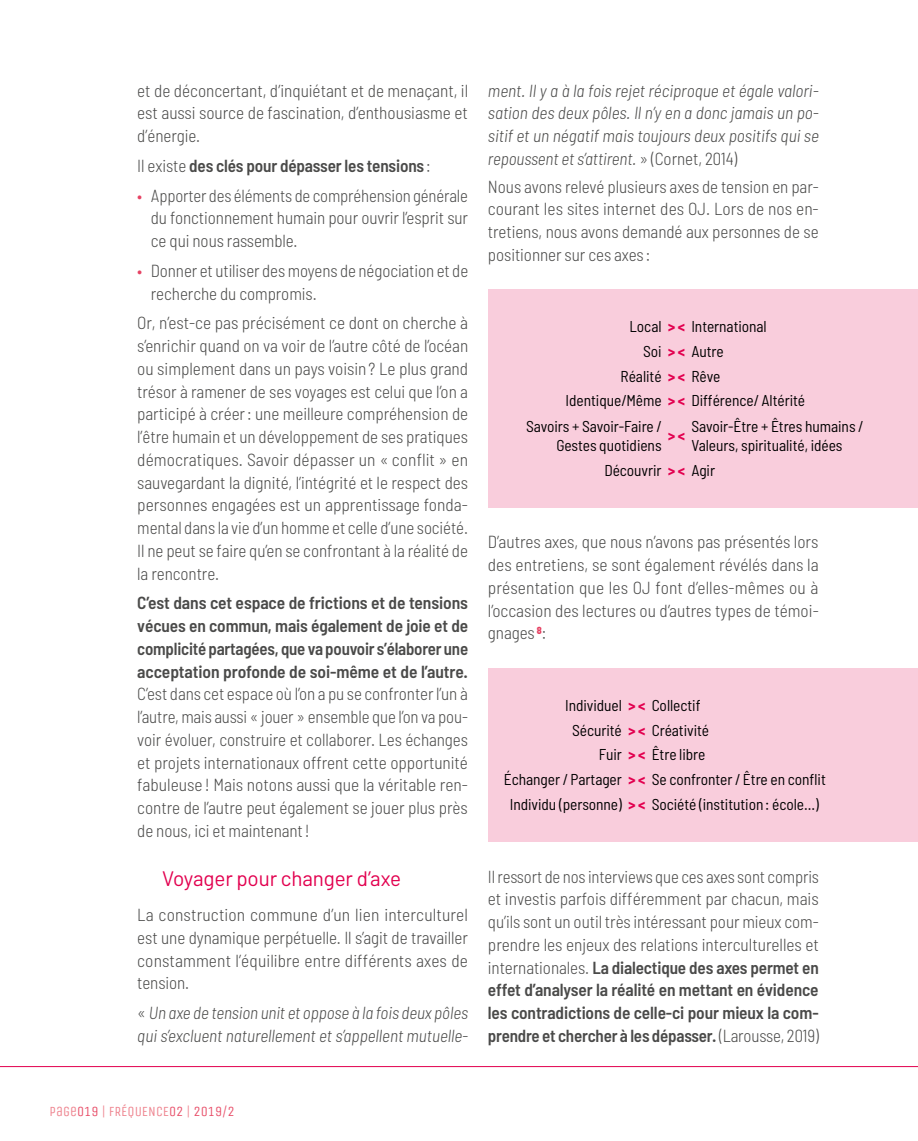
<style>
.page{position:relative;width:918px;height:1141px;background:#fff}
.page>*{position:absolute;margin:0;border:0;box-sizing:border-box;transform-origin:0 0}
.t1{font:21px "Barlow";letter-spacing:-.005em;color:#e2004f}
.t2{font:300 semi-condensed 17.5px/22.8px "Barlow";letter-spacing:-.005em;color:#4a4a49;text-align:justify}
.t3{font:300 semi-condensed 17.5px/22.8px "Barlow";letter-spacing:-.005em;color:#4a4a49;text-align:justify;scale:.96 1}
.t4{font:italic 300 semi-condensed 17.5px/22.8px "Barlow";color:#4a4a49}
.t5{font:600 semi-condensed 17.5px/22.8px "Barlow";letter-spacing:-.01em;color:#4a4a49;text-align:justify}
.t6{font:semi-condensed 15.75px/18.9px "Barlow";letter-spacing:-.005em;color:#000}
.t7{font:700 semi-condensed 15.75px "Barlow";color:#e2004f}
.t8{font:14px "Unica One";color:#ee848f}
.s1{font-weight:300}
.s2{color:#e64263}
.s3{font-style:normal}
.s4{font-weight:700;color:#e2004f}
.s5{font-weight:600}
.s6{color:#e8516b}
</style>
<div class="page">
<div style="left:488px;top:289px;width:430px;height:219px;background:#f9cddc"></div>
<div style="left:488px;top:668px;width:430px;height:174px;background:#f9cddc"></div>
<hr style="left:0;top:1066px;width:918px;height:1px;background:#e2004f">
<p class="t2" style="left:137px;top:78px;width:332px">et de déconcertant, d’inquiétant et de menaçant, il est aussi source de fascination, d’enthousiasme et d’énergie.</p>
<p class="t5" style="left:137px;top:154px;width:295px"><span class="s1">Il existe</span> des clés pour dépasser les tensions <span class="s1">:</span></p>
<p class="t3" style="left:151px;top:183px;width:332px;text-indent:-14px"><span class="s2">•</span> Apporter des éléments de compréhension générale du fonctionnement humain pour ouvrir l’esprit sur ce qui nous rassemble.</p>
<p class="t2" style="left:151px;top:259px;width:319px;text-indent:-14px"><span class="s2">•</span> Donner et utiliser des moyens de négociation et de recherche du compromis.</p>
<p class="t2" style="left:137px;top:311px;width:332px">Or, n’est-ce pas précisément ce dont on cherche à s’enrichir quand on va voir de l’autre côté de l’océan ou simplement dans un pays voisin? Le plus grand trésor à ramener de ses voyages est celui que l’on a participé à créer: une meilleure compréhension de l’être humain et un développement de ses pratiques démocratiques. Savoir dépasser un « conflit » en sauvegardant la dignité, l’intégrité et le respect des personnes engagées est un apprentissage fonda&shy;mental dans la vie d’un homme et celle d’une société.<br>Il ne peut se faire qu’en se confrontant à la réalité de la rencontre.</p>
<p class="t5" style="left:137px;top:591px;width:332px">C’est dans cet espace de frictions et de tensions vécues en commun, mais également de joie et de complicité partagées, que va pouvoir s’élaborer une acceptation profonde de soi-même et de l’autre.</p>
<p class="t2" style="left:137px;top:682px;width:332px">C’est dans cet espace où l’on a pu se confronter l’un à l’autre, mais aussi « jouer » ensemble que l’on va pou&shy;voir évoluer, construire et collaborer. Les échanges et projets internationaux offrent cette opportunité fabuleuse ! Mais notons aussi que la véritable ren&shy;contre de l’autre peut également se jouer plus près de nous, ici et maintenant!</p>
<p class="t1" style="left:162px;top:866px;width:240px">Voyager pour changer d’axe</p>
<p class="t2" style="left:137px;top:903px;width:332px">La construction commune d’un lien interculturel est une dynamique perpétuelle. Il s’agit de travailler constamment l’équilibre entre différents axes de tension.</p>
<p class="t4" style="left:137px;top:1001px;width:332px"><span class="s3">«</span> Un axe de tension unit et oppose à la fois deux pôles qui s’excluent naturellement et s’appellent mutuelle-</p>
<p class="t4" style="left:488px;top:78px;width:332px;text-align:justify">ment. Il y a à la fois rejet réciproque et égale valori&shy;sation des deux pôles. Il n’y en a donc jamais un po&shy;sitif et un négatif mais toujours deux positifs qui se repoussent et s’attirent. <span class="s3">» (Cornet, 2014)</span></p>
<p class="t2" style="left:488px;top:174px;width:332px">Nous avons relevé plusieurs axes de tension en par&shy;courant les sites internet des OJ. Lors de nos en&shy;tretiens, nous avons demandé aux personnes de se positionner sur ces axes :</p>
<p class="t6" style="left:629px;top:316px;width:139px">Local <span class="s4">&gt; &lt;</span> International</p>
<p class="t6" style="left:643px;top:341px;width:82px">Soi <span class="s4">&gt; &lt;</span> Autre</p>
<p class="t6" style="left:620px;top:366px;width:101px">Réalité <span class="s4">&gt; &lt;</span> Rêve</p>
<p class="t6" style="left:565px;top:391px;width:241px">Identique/Même <span class="s4">&gt; &lt;</span> Différence/ Altérité</p>
<p class="t6" style="left:526px;top:416px;width:137px">Savoirs + Savoir-Faire /</p>
<p class="t6" style="left:556px;top:435px;width:107px">Gestes quotidiens</p>
<p class="t6" style="left:691px;top:416px;width:173px">Savoir-Être + Êtres humains /<br>Valeurs, spiritualité, idées</p>
<p class="t6" style="left:604px;top:460px;width:112px">Découvrir <span class="s4">&gt; &lt;</span> Agir</p>
<p class="t7" style="left:668px;top:426px;width:18px">&gt;&lt;</p>
<p class="t2" style="left:488px;top:530px;width:332px">D’autres axes, que nous n’avons pas présentés lors des entretiens, se sont également révélés dans la présentation que les OJ font d’elles-mêmes ou à l’occasion des lectures ou d’autres types de témoi&shy;gnages <sup>8</sup>:</p>
<p class="t6" style="left:565px;top:695px;width:137px">Individuel <span class="s4">&gt; &lt;</span> Collectif</p>
<p class="t6" style="left:572px;top:720px;width:139px">Sécurité <span class="s4">&gt; &lt;</span> Créativité</p>
<p class="t6" style="left:599px;top:745px;width:108px">Fuir <span class="s4">&gt; &lt;</span> Être libre</p>
<p class="t6" style="left:504px;top:770px;width:324px">Échanger / Partager <span class="s4">&gt; &lt;</span> Se confronter / Être en conflit</p>
<p class="t6" style="left:510px;top:794px;width:310px">Individu (personne) <span class="s4">&gt; &lt;</span> Société (institution: école…)</p>
<p class="t3" style="left:488px;top:864px;width:346px">Il ressort de nos interviews que ces axes sont compris et investis parfois différemment par chacun, mais qu’ils sont un outil très intéressant pour mieux com&shy;prendre les enjeux des relations interculturelles et internationales. <span class="s5">La dialectique des axes permet en effet d’analyser la réalité en mettant en évidence les contradictions de celle-ci pour mieux la com&shy;prendre et chercher à les dépasser.</span> (Larousse, 2019)</p>
<p class="t8" style="left:50px;top:1103px;width:186px">page<span class="s6">019</span> | FRÉQUENCE<span class="s6">02</span> | <span class="s6">2019/2</span></p>
</div>
